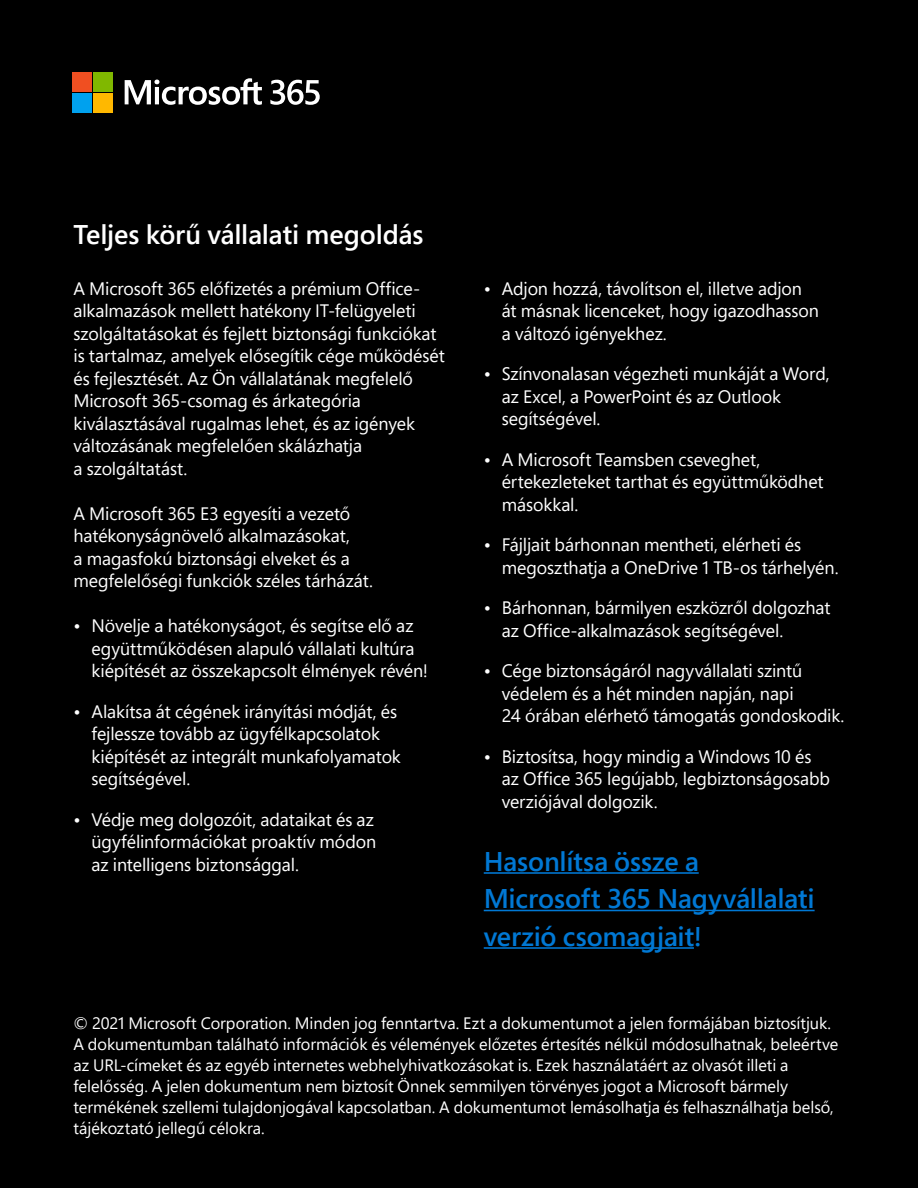
<style>
.page{position:relative;width:918px;height:1188px;background:#000}
.page>*{position:absolute;margin:0;border:0;box-sizing:border-box;transform-origin:0 0}
.Subheadline_18_25{font:600 27px/37.5px "Segoe Pro";letter-spacing:-.005em;color:#0078d4}
.Subheadline_18_25-2{font:600 27px "Segoe Pro";letter-spacing:-.005em;color:#fff}
.Text_12_16{font:18px/22.5px "Segoe Pro";letter-spacing:-.005em;color:#fff}
.Disclaimer_Copyright{font:16.5px/21px "Segoe Pro";color:#fff}
</style>
<div class="page">
<hr style="left:484px;top:872px;width:215px;height:2px;background:#0078d4">
<hr style="left:484px;top:910px;width:331px;height:1px;background:#0078d4">
<hr style="left:484px;top:947px;width:210px;height:2px;background:#0078d4">
<svg style="left:270px;top:80px;width:50px;height:25px"></svg>
<svg style="left:125px;top:78px;width:137px;height:27px"></svg>
<div style="left:72px;top:72px;width:19px;height:19px;background:#f04f21"></div>
<div style="left:93px;top:72px;width:19px;height:19px;background:#80b800"></div>
<div style="left:72px;top:93px;width:19px;height:19px;background:#00a1ee"></div>
<div style="left:93px;top:93px;width:19px;height:19px;background:#ffb800"></div>
<p class="Subheadline_18_25-2" style="left:74px;top:216px;width:352px">Teljes körű vállalati megoldás</p>
<p class="Text_12_16" style="left:74px;top:277px;width:373px">A Microsoft 365 előfizetés a prémium Office&shy;alkalmazások mellett hatékony IT-felügyeleti szolgáltatásokat és fejlett biztonsági funkciókat is tartalmaz, amelyek elősegítik cége működését és fejlesztését. Az Ön vállalatának megfelelő Microsoft 365-csomag és árkategória kiválasztásával rugalmas lehet, és az igények változásának megfelelően skálázhatja<br>a szolgáltatást.</p>
<p class="Text_12_16" style="left:74px;top:502px;width:301px">A Microsoft 365 E3 egyesíti a vezető hatékonyságnövelő alkalmazásokat,<br>a magasfokú biztonsági elveket és a megfelelőségi funkciók széles tárházát.</p>
<p class="Text_12_16" style="left:92px;top:614px;width:338px;text-indent:-18px">• Növelje a hatékonyságot, és segítse elő az együttműködésen alapuló vállalati kultúra kiépítését az összekapcsolt élmények révén!</p>
<p class="Text_12_16" style="left:92px;top:700px;width:311px;text-indent:-18px">• Alakítsa át cégének irányítási módját, és fejlessze tovább az ügyfélkapcsolatok kiépítését az integrált munkafolyamatok segítségével.</p>
<p class="Text_12_16" style="left:92px;top:808px;width:286px;text-indent:-18px">• Védje meg dolgozóit, adataikat és az ügyfélinformációkat proaktív módon az intelligens biztonsággal.</p>
<p class="Text_12_16" style="left:502px;top:277px;width:319px;text-indent:-18px">• Adjon hozzá, távolítson el, illetve adjon át másnak licenceket, hogy igazodhasson a változó igényekhez.</p>
<p class="Text_12_16" style="left:502px;top:362px;width:330px;text-indent:-18px">• Színvonalasan végezheti munkáját a Word, az Excel, a PowerPoint és az Outlook segítségével.</p>
<p class="Text_12_16" style="left:502px;top:448px;width:323px;text-indent:-18px">• A Microsoft Teamsben cseveghet, értekezleteket tarthat és együttműködhet másokkal.</p>
<p class="Text_12_16" style="left:502px;top:533px;width:338px;text-indent:-18px">• Fájljait bárhonnan mentheti, elérheti és megoszthatja a OneDrive 1 TB-os tárhelyén.</p>
<p class="Text_12_16" style="left:502px;top:596px;width:330px;text-indent:-18px">• Bárhonnan, bármilyen eszközről dolgozhat az Office-alkalmazások segítségével.</p>
<p class="Text_12_16" style="left:502px;top:659px;width:344px;text-indent:-18px">• Cége biztonságáról nagyvállalati szintű védelem és a hét minden napján, napi<br>24 órában elérhető támogatás gondoskodik.</p>
<p class="Text_12_16" style="left:502px;top:745px;width:330px;text-indent:-18px">• Biztosítsa, hogy mindig a Windows 10 és az Office 365 legújabb, legbiztonságosabb verziójával dolgozik.</p>
<p class="Subheadline_18_25" style="left:484px;top:842px;width:332px">Hasonlítsa össze a<br>Microsoft 365 Nagyvállalati verzió csomagjait!</p>
<p class="Disclaimer_Copyright" style="left:74px;top:1012px;width:766px">© 2021 Microsoft Corporation. Minden jog fenntartva. Ezt a dokumentumot a jelen formájában biztosítjuk.<br>A dokumentumban található információk és vélemények előzetes értesítés nélkül módosulhatnak, beleértve az URL-címeket és az egyéb internetes webhelyhivatkozásokat is. Ezek használatáért az olvasót illeti a felelősség. A jelen dokumentum nem biztosít Önnek semmilyen törvényes jogot a Microsoft bármely termékének szellemi tulajdonjogával kapcsolatban. A dokumentumot lemásolhatja és felhasználhatja belső, tájékoztató jellegű célokra.</p>
</div>
